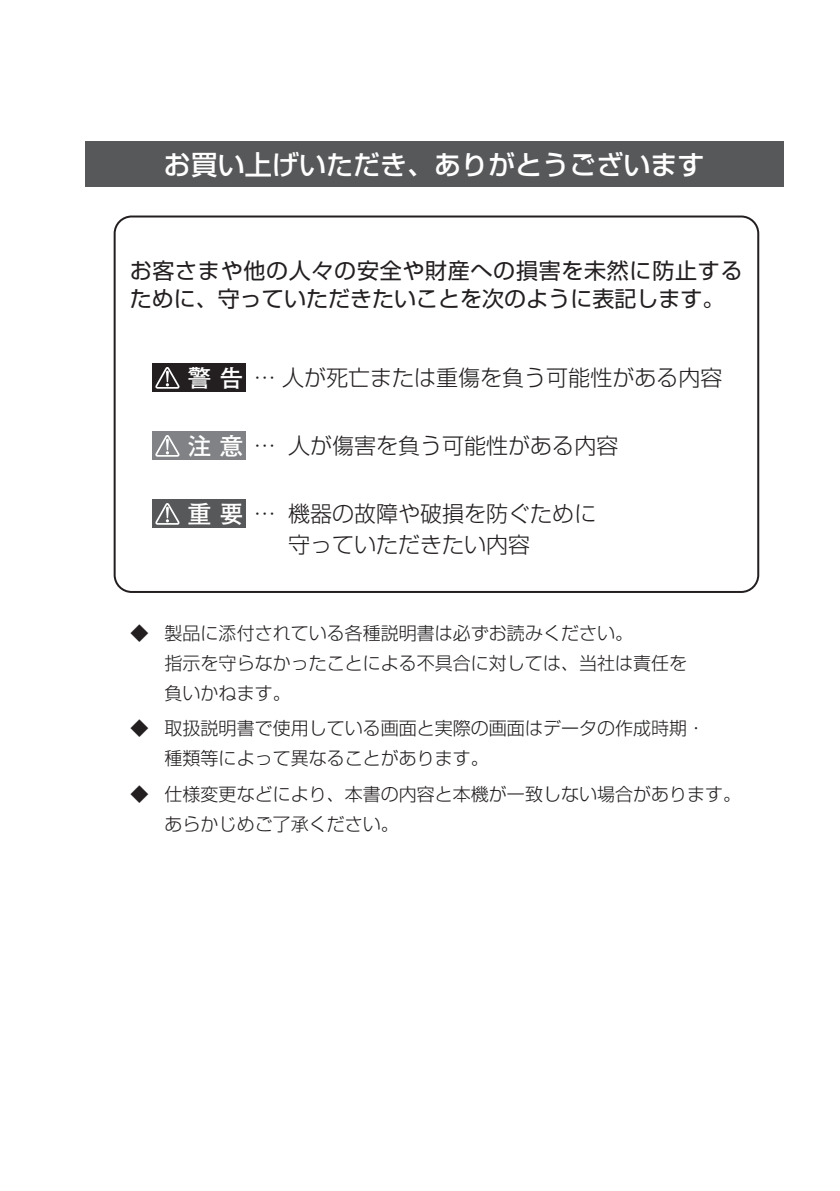
<style>
.page{position:relative;width:840px;height:1191px;background:#fff}
.page>*{position:absolute;margin:0;border:0;box-sizing:border-box;transform-origin:0 0}
.t1{font:500 27px "Shin Go Pro";color:#fff}
.警告注意重要ータイトル{font:300 22px "Shin Go Pro";color:#231f20}
.t2{font:22px/28px "Shin Go Pro";letter-spacing:.03em;color:#231f20}
.t3{font:300 18px/30px "Shin Go Pro";color:#231f20}
.s1{font-family:"Futo Go B101 Pro";font-weight:700;font-size:24px;color:#fff}
</style>
<div class="page">
<div style="left:85px;top:142px;width:697px;height:45px;background:#57585a"></div>
<div style="left:152px;top:364px;width:94px;height:28px;background:#231f20"></div>
<svg style="left:155px;top:367px;width:25px;height:22px"></svg>
<div style="left:152px;top:432px;width:94px;height:28px;background:#808285"></div>
<svg style="left:155px;top:435px;width:25px;height:22px"></svg>
<div style="left:152px;top:500px;width:94px;height:28px;background:#57585a"></div>
<svg style="left:155px;top:503px;width:25px;height:22px"></svg>
<div style="left:114px;top:215px;width:644px;height:378px;border:2px solid #231f20;border-radius:17px"></div>
<p class="t1" style="left:164px;top:142px;width:541px">お買い上げいただき、ありがとうございます</p>
<p class="t2" style="left:130px;top:254px;width:614px">お客さまや他の人々の安全や財産への損害を未然に防止するために、守っていただきたいことを次のように表記します。</p>
<p class="警告注意重要ータイトル" style="left:187px;top:360px;width:536px"><span class="s1">警 告</span> … 人が死亡または重傷を負う可能性がある内容</p>
<p class="警告注意重要ータイトル" style="left:187px;top:428px;width:432px"><span class="s1">注 意</span> … 人が傷害を負う可能性がある内容</p>
<p class="警告注意重要ータイトル" style="left:187px;top:496px;width:410px"><span class="s1">重 要</span> … 機器の故障や破損を防ぐために</p>
<p class="警告注意重要ータイトル" style="left:288px;top:527px;width:243px">守っていただきたい内容</p>
<p class="t3" style="left:164px;top:615px;width:524px;text-indent:-34px">◆ 製品に添付されている各種説明書は必ずお読みください。<br>指示を守らなかったことによる不具合に対しては、当社は責任を負いかねます。</p>
<p class="t3" style="left:164px;top:711px;width:542px;text-indent:-34px">◆ 取扱説明書で使用している画面と実際の画面はデータの作成時期・種類等によって異なることがあります。</p>
<p class="t3" style="left:164px;top:777px;width:578px;text-indent:-34px">◆ 仕様変更などにより、本書の内容と本機が一致しない場合があります。あらかじめご了承ください。</p>
</div>
